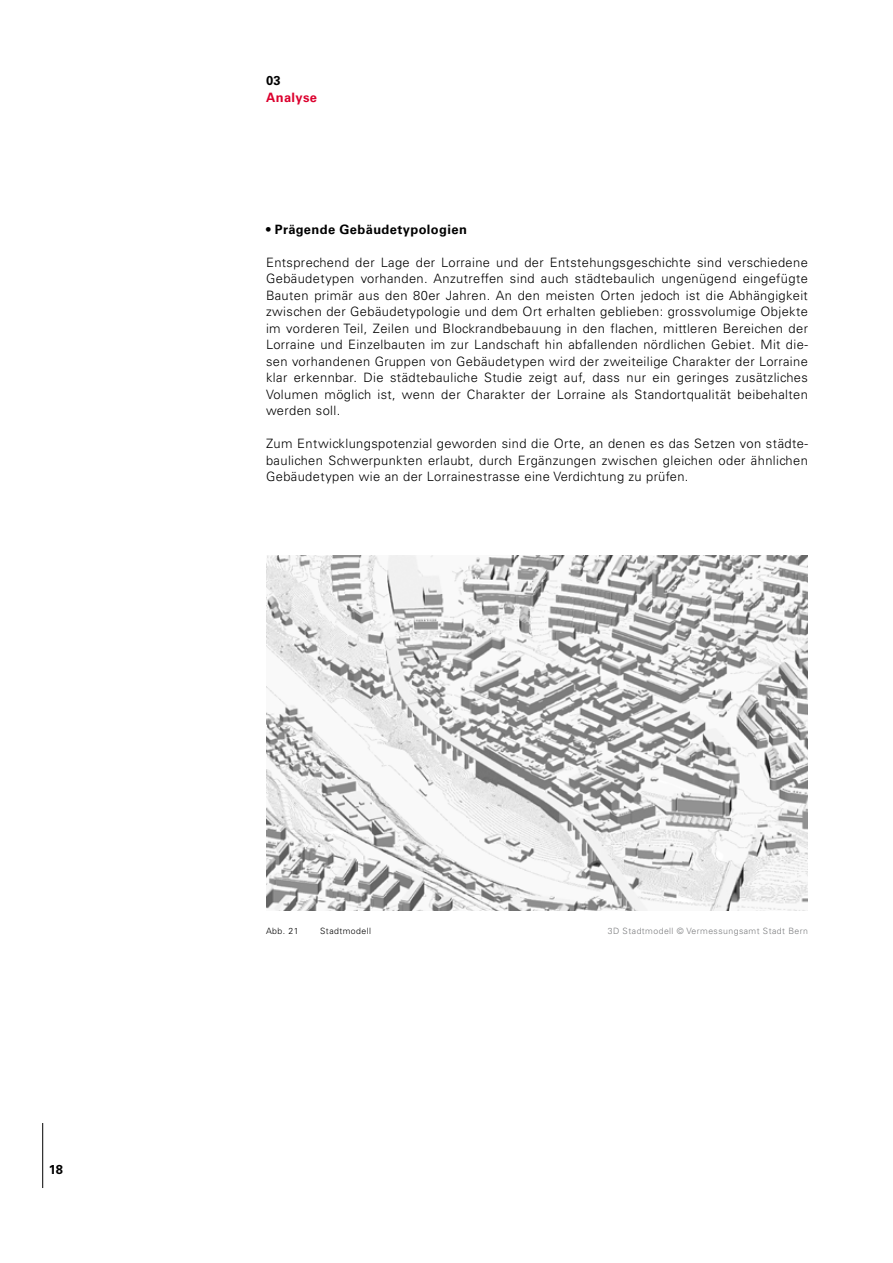
<style>
.page{position:relative;width:893px;height:1263px;background:#fff}
.page>*{position:absolute;margin:0;border:0;box-sizing:border-box;transform-origin:0 0}
.t1{font:300 12.9px/16.5px "Univers LT Std";letter-spacing:.03em;color:#000;text-align:justify}
.t2{font:700 12.9px "Univers LT Std";letter-spacing:.03em;color:#000}
.t3{font:700 12.9px "Univers LT Std";letter-spacing:.03em;color:#dc002e}
.t4{font:300 8.7px "Univers LT Std";letter-spacing:.05em;color:#7b7c7e}
.t5{font:300 8.7px "Univers LT Std";letter-spacing:.05em;color:#000}
</style>
<div class="page">
<hr style="left:42px;top:1123px;width:1px;height:65px;background:#000">
<img style="left:266px;top:556px;width:542px;height:354px">
<p class="t2" style="left:49px;top:1162px;width:15px">18</p>
<p class="t2" style="left:266px;top:73px;width:16px">03</p>
<p class="t3" style="left:266px;top:89px;width:53px">Analyse</p>
<p class="t2" style="left:266px;top:221px;width:202px">• Prägende Gebäudetypologien</p>
<p class="t1" style="left:266px;top:254px;width:543px">Entsprechend der Lage der Lorraine und der Entstehungsgeschichte sind verschiedene Gebäudetypen vorhanden. Anzutreffen sind auch städtebaulich ungenügend eingefügte Bauten primär aus den 80er Jahren. An den meisten Orten jedoch ist die Abhängigkeit zwischen der Gebäudetypologie und dem Ort erhalten geblieben: grossvolumige Objekte im vorderen Teil, Zeilen und Blockrandbebauung in den flachen, mittleren Bereichen der Lorraine und Einzelbauten im zur Landschaft hin abfallenden nördlichen Gebiet. Mit die&shy;sen vorhandenen Gruppen von Gebäudetypen wird der zweiteilige Charakter der Lorraine klar erkennbar. Die städtebauliche Studie zeigt auf, dass nur ein geringes zusätzliches Volumen möglich ist, wenn der Charakter der Lorraine als Standortqualität beibehalten werden soll.</p>
<p class="t1" style="left:266px;top:435px;width:543px">Zum Entwicklungspotenzial geworden sind die Orte, an denen es das Setzen von städte&shy;baulichen Schwerpunkten erlaubt, durch Ergänzungen zwischen gleichen oder ähnlichen Gebäudetypen wie an der Lorrainestrasse eine Verdichtung zu prüfen.</p>
<p class="t5" style="left:266px;top:925px;width:34px">Abb. 21</p>
<p class="t5" style="left:320px;top:925px;width:52px">Stadtmodell</p>
<p class="t4" style="left:608px;top:925px;width:202px">3D Stadtmodell © Vermessungsamt Stadt Bern</p>
</div>
